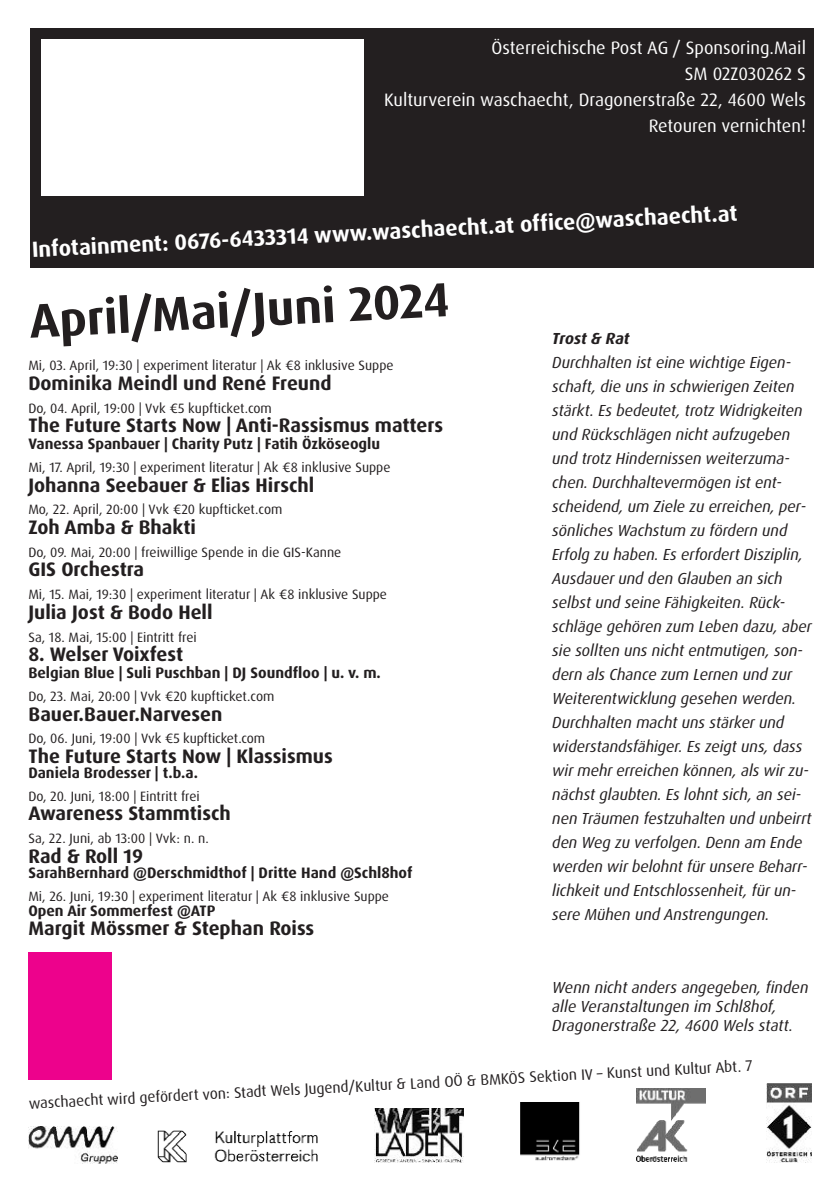
<style>
.page{position:relative;width:840px;height:1191px;background:#fff}
.page>*{position:absolute;margin:0;border:0;box-sizing:border-box;transform-origin:0 0}
.t1{font:700 48px "Dax OT";color:#231f20}
.t2{font:700 22px "Dax OT";color:#fff}
.t3{font:700 19.6px "Dax OT";color:#231f20}
.t4{font:700 19.6px "Dax Pro";color:#231f20}
.t5{font:18px/26px "Dax OT";color:#fff;text-align:right}
.t6{font:italic 16px/24px "Dax OT";letter-spacing:-.005em;color:#231f20}
.t7{font:italic 700 16px "Dax OT";letter-spacing:-.01em;color:#231f20}
.t8{font:700 15.2px "Dax OT";color:#231f20}
.t9{font:15.2px "Dax OT";color:#231f20}
.t10{font:700 15.2px "Dax Pro";color:#231f20}
.t11{font:13.6px "Dax Pro";color:#231f20}
</style>
<div class="page">
<div style="left:30px;top:28px;width:783px;height:240px;background:#231f20"></div>
<img style="left:157px;top:1130px;width:160px;height:32px">
<img style="left:374px;top:1109px;width:89px;height:53px">
<svg style="left:766px;top:1162px;width:40px;height:1px"></svg>
<img style="left:766px;top:1083px;width:45px;height:79px">
<img style="left:636px;top:1088px;width:69px;height:74px">
<img style="left:520px;top:1102px;width:60px;height:59px">
<img style="left:28px;top:1126px;width:89px;height:37px">
<div style="left:42px;top:40px;width:322px;height:156px;background:#fff"></div>
<div style="left:28px;top:952px;width:84px;height:127px;background:#ed028c"></div>
<p class="t5" style="left:384px;top:36px;width:423px">Österreichische Post AG / Sponsoring.Mail<br>SM 02Z030262 S<br>Kulturverein waschaecht, Dragonerstraße 22, 4600 Wels Retouren vernichten!</p>
<h2 class="t2" style="left:31px;top:240px;width:707px;rotate:-3deg">Infotainment: 0676-6433314 www.waschaecht.at office@waschaecht.at</h2>
<h1 class="t1" style="left:28px;top:300px;width:421px;rotate:-3deg">April/Mai/Juni 2024</h1>
<p class="t11" style="left:28px;top:359px;width:366px">Mi, 03. April, 19:30 | experiment literatur | Ak €8 inklusive Suppe</p>
<p class="t3" style="left:28px;top:374px;width:304px">Dominika Meindl und René Freund</p>
<p class="t11" style="left:28px;top:402px;width:245px">Do, 04. April, 19:00 | Vvk €5 kupfticket.com</p>
<p class="t3" style="left:28px;top:417px;width:416px">The Future Starts Now | Anti-Rassismus matters</p>
<p class="t8" style="left:28px;top:437px;width:353px">Vanessa Spanbauer | Charity Putz | Fatih Özköseoglu</p>
<p class="t11" style="left:28px;top:461px;width:363px">Mi, 17. April, 19:30 | experiment literatur | Ak €8 inklusive Suppe</p>
<p class="t3" style="left:28px;top:476px;width:287px">Johanna Seebauer &amp; Elias Hirschl</p>
<p class="t11" style="left:28px;top:504px;width:255px">Mo, 22. April, 20:00 | Vvk €20 kupfticket.com</p>
<p class="t3" style="left:28px;top:518px;width:169px">Zoh Amba &amp; Bhakti</p>
<p class="t11" style="left:28px;top:546px;width:314px">Do, 09. Mai, 20:00 | freiwillige Spende in die GIS-Kanne</p>
<p class="t3" style="left:28px;top:561px;width:117px">GIS Orchestra</p>
<p class="t11" style="left:28px;top:588px;width:360px">Mi, 15. Mai, 19:30 | experiment literatur | Ak €8 inklusive Suppe</p>
<p class="t3" style="left:28px;top:603px;width:186px">Julia Jost &amp; Bodo Hell</p>
<p class="t11" style="left:28px;top:631px;width:170px">Sa, 18. Mai, 15:00 | Eintritt frei</p>
<p class="t3" style="left:28px;top:646px;width:156px">8. Welser Voixfest</p>
<p class="t8" style="left:28px;top:666px;width:354px">Belgian Blue | Suli Puschban | DJ Soundfloo | u. v. m.</p>
<p class="t11" style="left:28px;top:690px;width:247px">Do, 23. Mai, 20:00 | Vvk €20 kupfticket.com</p>
<p class="t4" style="left:28px;top:705px;width:195px">Bauer.Bauer.Narvesen</p>
<p class="t11" style="left:28px;top:732px;width:238px">Do, 06. Juni, 19:00 | Vvk €5 kupfticket.com</p>
<p class="t3" style="left:28px;top:747px;width:306px">The Future Starts Now | Klassismus</p>
<p class="t10" style="left:28px;top:766px;width:171px">Daniela Brodesser | t.b.a.</p>
<p class="t11" style="left:28px;top:790px;width:173px">Do, 20. Juni, 18:00 | Eintritt frei</p>
<p class="t3" style="left:28px;top:805px;width:204px">Awareness Stammtisch</p>
<p class="t11" style="left:28px;top:832px;width:182px">Sa, 22. Juni, ab 13:00 | Vvk: n. n.</p>
<p class="t3" style="left:28px;top:847px;width:116px">Rad &amp; Roll 19</p>
<p class="t8" style="left:28px;top:866px;width:385px">SarahBernhard @Derschmidthof | Dritte Hand @Schl8hof</p>
<p class="t11" style="left:28px;top:890px;width:362px">Mi, 26. Juni, 19:30 | experiment literatur | Ak €8 inklusive Suppe</p>
<p class="t10" style="left:28px;top:904px;width:188px">Open Air Sommerfest @ATP</p>
<p class="t3" style="left:28px;top:920px;width:287px">Margit Mössmer &amp; Stephan Roiss</p>
<p class="t7" style="left:552px;top:333px;width:79px">Trost &amp; Rat</p>
<p class="t6" style="left:552px;top:352px;width:261px">Durchhalten ist eine wichtige Eigen&shy;schaft, die uns in schwierigen Zeiten stärkt. Es bedeutet, trotz Widrigkeiten und Rückschlägen nicht aufzugeben und trotz Hindernissen weiterzuma&shy;chen. Durchhaltevermögen ist ent&shy;scheidend, um Ziele zu erreichen, per&shy;sönliches Wachstum zu fördern und Erfolg zu haben. Es erfordert Disziplin, Ausdauer und den Glauben an sich selbst und seine Fähigkeiten. Rück&shy;schläge gehören zum Leben dazu, aber sie sollten uns nicht entmutigen, son&shy;dern als Chance zum Lernen und zur Weiterentwicklung gesehen werden.<br>Durchhalten macht uns stärker und widerstandsfähiger. Es zeigt uns, dass wir mehr erreichen können, als wir zu&shy;nächst glaubten. Es lohnt sich, an sei&shy;nen Träumen festzuhalten und unbeirrt den Weg zu verfolgen. Denn am Ende werden wir belohnt für unsere Beharr&shy;lichkeit und Entschlossenheit, für un&shy;sere Mühen und Anstrengungen.</p>
<p class="t6" style="left:552px;top:979px;width:258px;line-height:19.2px">Wenn nicht anders angegeben, finden alle Veranstaltungen im Schl8hof,<br>Dragonerstraße 22, 4600 Wels statt.</p>
<p class="t9" style="left:28px;top:1096px;width:726px;rotate:-3deg">waschaecht wird gefördert von: Stadt Wels Jugend/Kultur &amp; Land OÖ &amp; BMKÖS Sektion IV – Kunst und Kultur Abt. 7</p>
</div>
